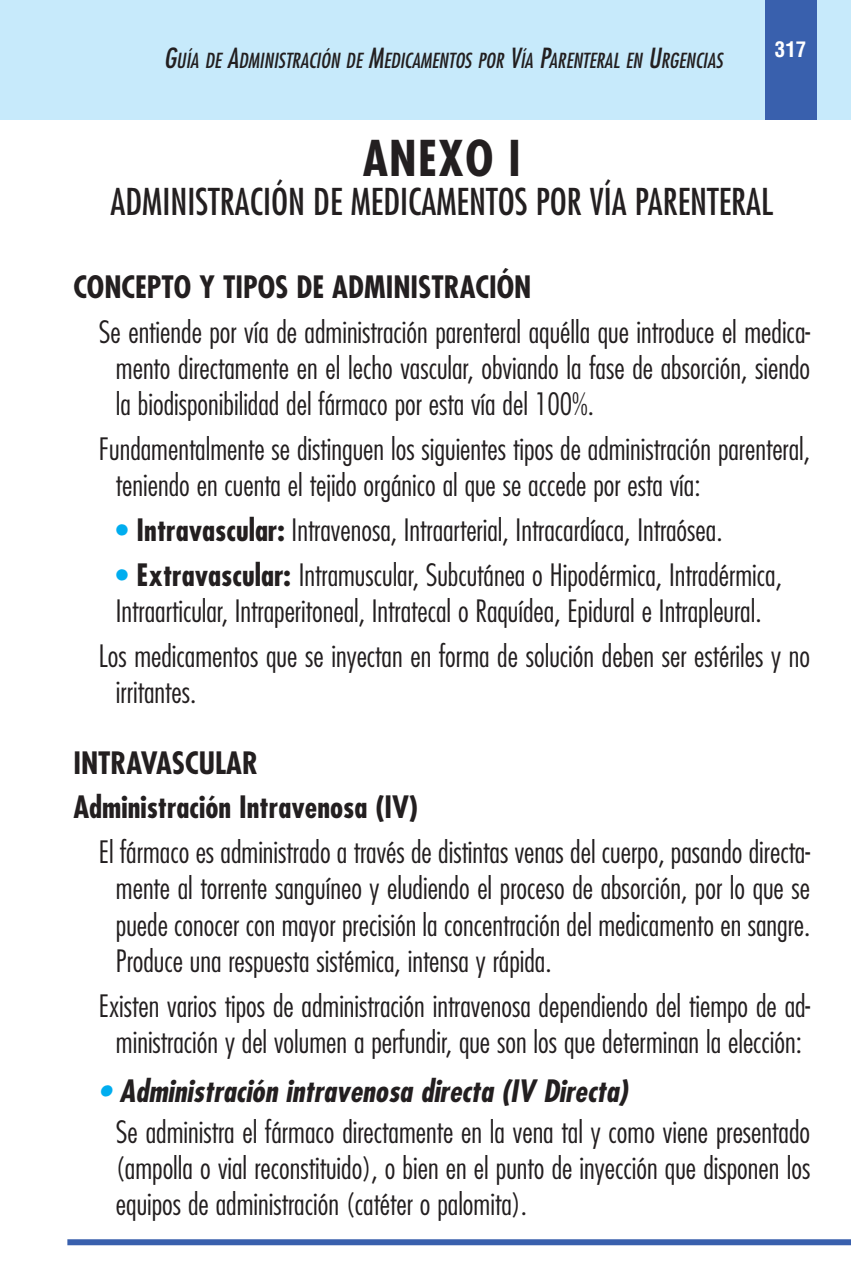
<style>
.page{position:relative;width:851px;height:1276px;background:#fff}
.page>*{position:absolute;margin:0;border:0;box-sizing:border-box;transform-origin:0 0}
.t1{font:700 condensed 48px "Futura";letter-spacing:.025em;color:#231f20}
.t2{font:italic condensed 36px "Futura";color:#231f20}
.t3{font:300 condensed 30px/36.3px "Futura";color:#231f20}
.t4{font:700 condensed 30px/44.7px "Futura";color:#231f20}
.t5{font:700 condensed 21px "Helvetica";color:#fff}
.t6{font:italic condensed 20.4px "Futura";color:#231f20}
.s1{font-size:27px}
.s2{font-weight:700;color:#00adef}
.s3{font-weight:700}
.s4{font-weight:700;font-style:italic;color:#00adef}
.s5{font-weight:700;font-style:italic}
</style>
<div class="page">
<div style="left:0;top:0;width:850px;height:119px;background:#c7eafb"></div>
<div style="left:765px;top:0;width:51px;height:119px;background:#3960ad"></div>
<div style="left:67px;top:1239px;width:783px;height:6px;background:#3960ad"></div>
<p class="t6" style="left:164px;top:51px;width:560px"><span class="s1">G</span>UÍA DE <span class="s1">A</span>DMINISTRACIÓN DE <span class="s1">M</span>EDICAMENTOS POR <span class="s1">V</span>ÍA <span class="s1">P</span>ARENTERAL EN <span class="s1">U</span>RGENCIAS</p>
<p class="t5" style="left:774px;top:41px;width:33px">317</p>
<h1 class="t1" style="left:363px;top:137px;width:159px">ANEXO I</h1>
<p class="t2" style="left:110px;top:185px;width:670px">ADMINISTRACIÓN DE MEDICAMENTOS POR VÍA PARENTERAL</p>
<p class="t4" style="left:73px;top:267px;width:459px">CONCEPTO Y TIPOS DE ADMINISTRACIÓN</p>
<p class="t3" style="left:116px;top:315px;width:695px;text-align:justify;text-indent:-17px">Se entiende por vía de administración parenteral aquélla que introduce el medica&shy;mento directamente en el lecho vascular, obviando la fase de absorción, siendo la biodisponibilidad del fármaco por esta vía del 100%.</p>
<p class="t3" style="left:116px;top:433px;width:695px;text-indent:-17px">Fundamentalmente se distinguen los siguientes tipos de administración parenteral, teniendo en cuenta el tejido orgánico al que se accede por esta vía:</p>
<p class="t3" style="left:116px;top:514px;width:608px"><span class="s2">•</span> <span class="s3">Intravascular:</span> Intravenosa, Intraarterial, Intracardíaca, Intraósea.</p>
<p class="t3" style="left:116px;top:559px;width:667px"><span class="s2">•</span> <span class="s3">Extravascular:</span> Intramuscular, Subcutánea o Hipodérmica, Intradérmica,<br>Intraarticular, Intraperitoneal, Intratecal o Raquídea, Epidural e Intrapleural.</p>
<p class="t3" style="left:116px;top:640px;width:695px;text-indent:-17px">Los medicamentos que se inyectan en forma de solución deben ser estériles y no irritantes.</p>
<p class="t4" style="left:73px;top:743px;width:346px">INTRAVASCULAR<br>Administración Intravenosa (IV)</p>
<p class="t3" style="left:116px;top:836px;width:696px;text-align:justify;text-indent:-17px">El fármaco es administrado a través de distintas venas del cuerpo, pasando directa&shy;mente al torrente sanguíneo y eludiendo el proceso de absorción, por lo que se puede conocer con mayor precisión la concentración del medicamento en sangre.<br>Produce una respuesta sistémica, intensa y rápida.</p>
<p class="t3" style="left:99px;top:989px;width:712px;text-align:center">Existen varios tipos de administración intravenosa dependiendo del tiempo de ad&shy;ministración y del volumen a perfundir, que son los que determinan la elección:</p>
<p class="t3" style="left:116px;top:1073px;width:695px;line-height:40.5px;text-indent:-17px"><span class="s4">•</span> <span class="s5">Administración intravenosa directa (IV Directa)<br></span>Se administra el fármaco directamente en la vena tal y como viene presentado</p>
<p class="t3" style="left:116px;top:1152px;width:695px">(ampolla o vial reconstituido), o bien en el punto de inyección que disponen los equipos de administración (catéter o palomita).</p>
</div>
